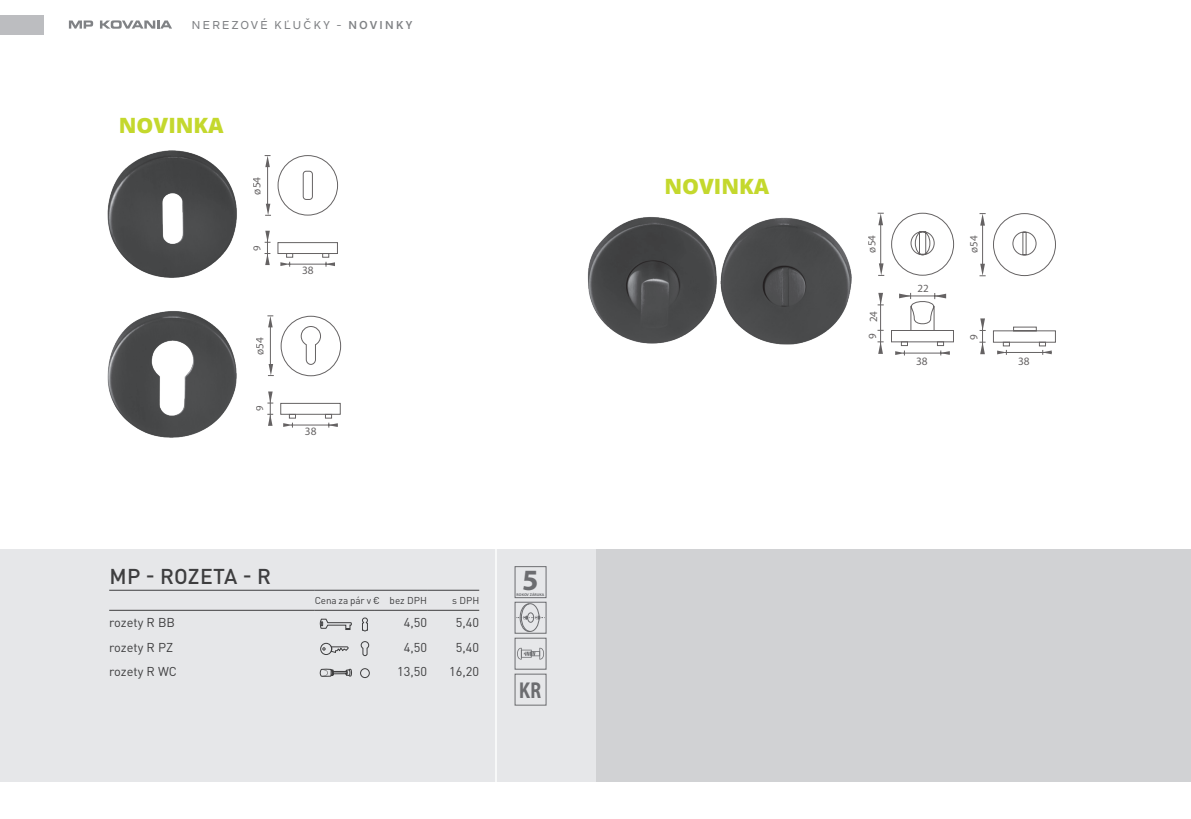
<style>
.page{position:relative;width:1191px;height:819px;background:#fff}
.page>*{position:absolute;margin:0;border:0;box-sizing:border-box;transform-origin:0 0}
.t1{font:700 29.57px "Myriad Pro";color:#6c6d70}
.t2{font:700 23.1px "Myriad Pro";color:#6c6d70;scale:.78 1}
.produkt_nadpis{font:500 21.18px "DIN Pro";letter-spacing:.015em;color:#3e3e3f}
.t3{font:800 21px "Open Sans";color:#c4d82d}
.tabulka_text{font:12.78px "DIN Pro";color:#3e3e3f}
.t4{font:500 11.38px "Nolan Next";letter-spacing:.2em;color:#808285}
.t5{font:11.38px "Myriad Pro";color:#231f20}
.t6{font:11.03px "Myriad Pro";color:#231f20}
.t7{font:10.67px "Myriad Pro";color:#231f20}
.tabulka{font:9.97px "DIN Pro";letter-spacing:-.01em;color:#3e3e3f}
.t8{font:700 3.85px "Myriad Pro";color:#6c6d70}
.s1{font-weight:700}
</style>
<div class="page">
<div style="left:0;top:15px;width:44px;height:19px;background:#bcbdc0"></div>
<svg style="left:69px;top:21px;width:24px;height:8px"></svg>
<svg style="left:100px;top:20px;width:72px;height:9px"></svg>
<div style="left:595px;top:549px;width:596px;height:232px;background:#d1d2d4"></div>
<div style="left:0;top:549px;width:595px;height:232px;background:#e6e7e9"></div>
<img style="left:107px;top:150px;width:130px;height:128px">
<img style="left:587px;top:217px;width:130px;height:127px">
<img style="left:720px;top:217px;width:131px;height:128px">
<img style="left:107px;top:311px;width:130px;height:127px">
<hr style="left:109px;top:610px;width:206px;height:1px;background:#3e3e3f">
<hr style="left:315px;top:610px;width:60px;height:1px;background:#3e3e3f">
<hr style="left:375px;top:610px;width:52px;height:1px;background:#3e3e3f">
<hr style="left:427px;top:610px;width:52px;height:1px;background:#3e3e3f">
<hr style="left:109px;top:590px;width:206px;height:1px;background:#3e3e3f">
<hr style="left:315px;top:590px;width:60px;height:1px;background:#3e3e3f">
<hr style="left:375px;top:590px;width:52px;height:1px;background:#3e3e3f">
<hr style="left:427px;top:590px;width:52px;height:1px;background:#3e3e3f">
<hr style="left:495px;top:547px;width:2px;height:261px;background:#fff">
<svg style="left:320px;top:668px;width:32px;height:8px"></svg>
<svg style="left:320px;top:618px;width:32px;height:12px"></svg>
<div style="left:320px;top:643px;width:12px;height:11px;border:1px solid #3e3e3f;border-radius:50%"></div>
<svg style="left:322px;top:646px;width:27px;height:7px"></svg>
<svg style="left:362px;top:617px;width:6px;height:14px"></svg>
<svg style="left:360px;top:641px;width:9px;height:15px"></svg>
<div style="left:360px;top:668px;width:10px;height:10px;border:1px solid #3e3e3f;border-radius:50%"></div>
<svg style="left:267px;top:315px;width:74px;height:112px"></svg>
<svg style="left:264px;top:155px;width:74px;height:112px"></svg>
<svg style="left:993px;top:213px;width:63px;height:63px"></svg>
<svg style="left:877px;top:213px;width:108px;height:142px"></svg>
<svg style="left:993px;top:326px;width:62px;height:29px"></svg>
<div style="left:514px;top:673px;width:32px;height:32px;border:1px solid #6c6d70"></div>
<svg style="left:516px;top:603px;width:27px;height:28px"></svg>
<div style="left:514px;top:601px;width:32px;height:32px;border:1px solid #6c6d70"></div>
<div style="left:514px;top:637px;width:32px;height:32px;border:1px solid #6c6d70"></div>
<svg style="left:517px;top:647px;width:27px;height:12px"></svg>
<div style="left:514px;top:566px;width:32px;height:32px;border:1px solid #6c6d70"></div>
<p class="t4" style="left:192px;top:18px;width:222px">NEREZOVÉ KĽUČKY - <span class="s1">NOVINKY</span></p>
<h3 class="t3" style="left:119px;top:109px;width:106px">NOVINKA</h3>
<p class="t5" style="left:250px;top:194px;width:19px;rotate:-90deg">ø54</p>
<p class="t7" style="left:250px;top:250px;width:7px;rotate:-90deg">9</p>
<p class="t5" style="left:252px;top:355px;width:19px;rotate:-90deg">ø54</p>
<p class="t7" style="left:253px;top:411px;width:7px;rotate:-90deg">9</p>
<p class="t5" style="left:302px;top:263px;width:13px">38</p>
<p class="t5" style="left:305px;top:424px;width:13px">38</p>
<p class="produkt_nadpis" style="left:109px;top:559px;width:163px">MP - ROZETA - R</p>
<p class="tabulka" style="left:315px;top:592px;width:114px">Cena za pár v € bez DPH</p>
<p class="tabulka" style="left:452px;top:592px;width:29px">s DPH</p>
<p class="tabulka_text" style="left:109px;top:612px;width:67px">rozety R BB</p>
<p class="tabulka_text" style="left:404px;top:612px;width:25px">4,50</p>
<p class="tabulka_text" style="left:456px;top:612px;width:25px">5,40</p>
<p class="tabulka_text" style="left:109px;top:637px;width:66px">rozety R PZ</p>
<p class="tabulka_text" style="left:404px;top:637px;width:25px">4,50</p>
<p class="tabulka_text" style="left:456px;top:637px;width:25px">5,40</p>
<p class="tabulka_text" style="left:109px;top:661px;width:69px">rozety R WC</p>
<p class="tabulka_text" style="left:397px;top:661px;width:31px">13,50</p>
<p class="tabulka_text" style="left:449px;top:661px;width:31px">16,20</p>
<h1 class="t1" style="left:522px;top:560px;width:18px">5</h1>
<p class="t8" style="left:516px;top:592px;width:29px">ROKOV ZÁRUKA</p>
<h2 class="t2" style="left:519px;top:674px;width:29px">KR</h2>
<h3 class="t3" style="left:664px;top:170px;width:106px">NOVINKA</h3>
<p class="t6" style="left:865px;top:252px;width:19px;rotate:-90deg">ø54</p>
<p class="t6" style="left:866px;top:339px;width:30px;rotate:-90deg">9 24</p>
<p class="t6" style="left:917px;top:281px;width:13px">22</p>
<p class="t5" style="left:916px;top:354px;width:13px">38</p>
<p class="t6" style="left:967px;top:253px;width:19px;rotate:-90deg">ø54</p>
<p class="t6" style="left:967px;top:339px;width:7px;rotate:-90deg">9</p>
<p class="t5" style="left:1018px;top:354px;width:13px">38</p>
</div>
